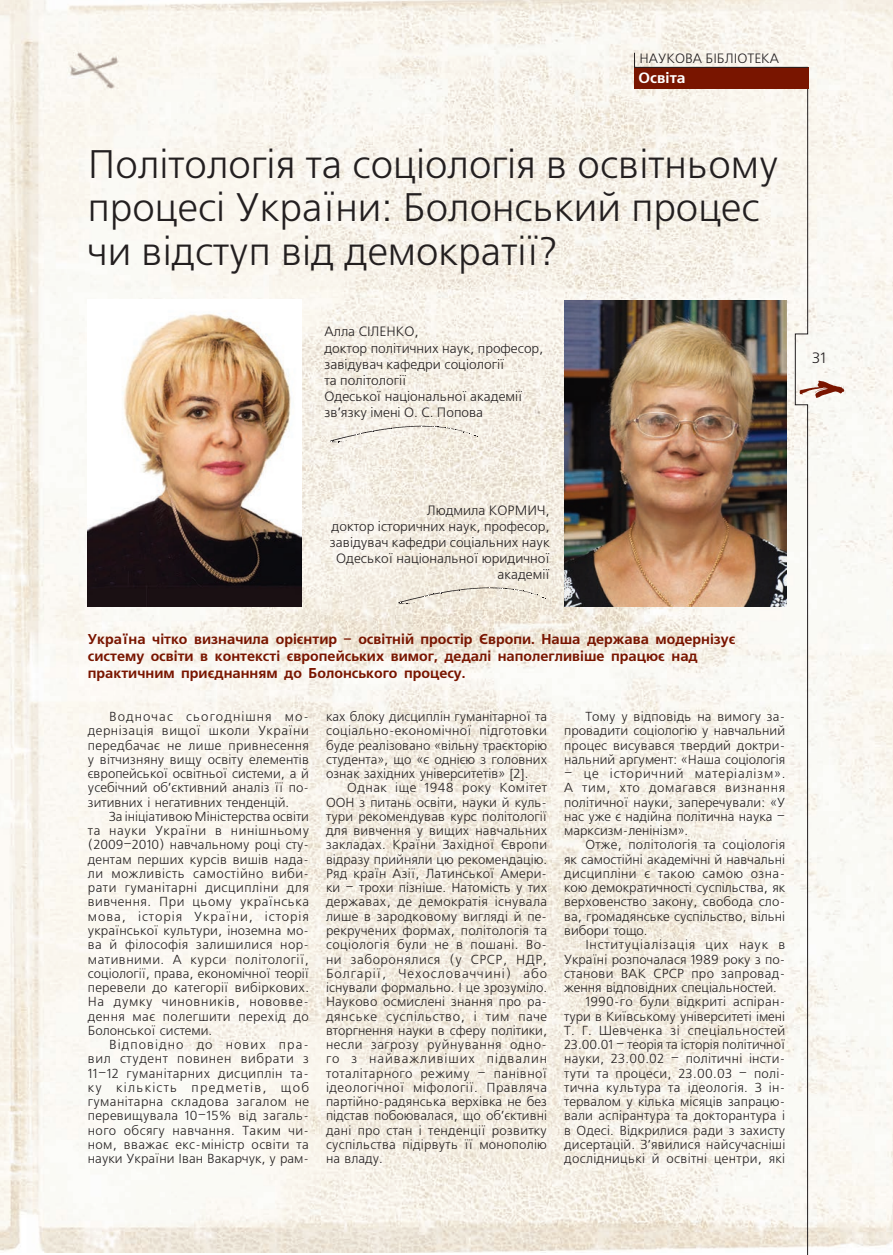
<style>
.page{position:relative;width:893px;height:1255px;background:#fff}
.page>*{position:absolute;margin:0;border:0;box-sizing:border-box;transform-origin:0 0}
.t1{font:39.75px/43.5px "Free Set C";color:#231f20}
.rubrica_left{font:700 15px "Free Set C";color:#fff}
.foto{font:15px "Free Set C";color:#231f20}
.vrez{font:700 14.25px/17.1px "Free Set C";color:#791500}
.author{font:13.5px/16.2px "Free Set C";color:#231f20}
.rubrica_right{font:13.5px "Free Set C";color:#231f20}
.text_freeset{font:13.05px/14.2px "Free Set C";color:#231f20;text-align:justify}
</style>
<div class="page">
<img style="left:0;top:0;width:893px;height:1252px">
<img style="left:564px;top:300px;width:70px;height:307px">
<img style="left:88px;top:300px;width:214px;height:306px">
<svg style="left:330px;top:425px;width:147px;height:18px;background:#ebe5dc"></svg>
<svg style="left:398px;top:587px;width:147px;height:17px;background:#e7e0d3"></svg>
<svg style="left:634px;top:52px;width:210px;height:1202px"></svg>
<p class="rubrica_right" style="left:639px;top:51px;width:141px">НАУКОВА БІБЛІОТЕКА</p>
<p class="rubrica_left" style="left:639px;top:69px;width:49px">Освіта</p>
<p class="t1" style="left:88px;top:144px;width:692px">Політологія та соціологія в освітньому процесі України: Болонський процес чи відступ від демократії?</p>
<p class="author" style="left:324px;top:324px;width:221px">Алла СІЛЕНКО,<br>доктор політичних наук, професор, завідувач кафедри соціології<br>та політології<br>Одеської національної академії зв’язку імені О. С. Попова</p>
<p class="foto" style="left:812px;top:349px;width:15px">31</p>
<p class="author" style="left:330px;top:502px;width:222px;text-align:right">Людмила КОРМИЧ,<br>доктор історичних наук, професор, завідувач кафедри соціальних наук<br>Одеської національної юридичної академії</p>
<p class="vrez" style="left:88px;top:630px;width:649px">Україна чітко визначила орієнтир – освітній простір Європи. Наша держава модернізує систему освіти в контексті європейських вимог, дедалі наполегливіше працює над практичним приєднанням до Болонського процесу.</p>
<p class="text_freeset" style="left:88px;top:710px;width:223px;text-indent:21px">Водночас сьогоднішня мо&shy;дернізація вищої школи України передбачає не лише привнесення у вітчизняну вищу освіту елементів європейської освітньої системи, а й усебічний об’єктивний аналіз її по&shy;зитивних і негативних тенденцій.</p>
<p class="text_freeset" style="left:88px;top:810px;width:223px;text-indent:21px">За ініціативою Міністерства освіти та науки України в нинішньому (2009–2010) навчальному році сту&shy;дентам перших курсів вишів нада&shy;ли можливість самостійно виби&shy;рати гуманітарні дисципліни для вивчення. При цьому українська мова, історія України, історія української культури, іноземна мо&shy;ва й філософія залишилися нор&shy;мативними. А курси політології, соціології, права, економічної теорії перевели до категорії вибіркових.<br>На думку чиновників, нововве&shy;дення має полегшити перехід до Болонської системи.</p>
<p class="text_freeset" style="left:88px;top:1038px;width:223px;text-indent:21px">Відповідно до нових пра&shy;вил студент повинен вибрати з 11–12 гуманітарних дисциплін та&shy;ку кількість предметів, щоб гуманітарна складова загалом не перевищувала 10–15% від загаль&shy;ного обсягу навчання. Таким чи&shy;ном, вважає екс- міністр освіти та науки України Іван Вакарчук, у рам-</p>
<p class="text_freeset" style="left:326px;top:710px;width:223px">ках блоку дисциплін гуманітарної та соціально-економічної підготовки буде реалізовано «вільну траєкторію студента», що «є однією з головних ознак західних університетів» [2].</p>
<p class="text_freeset" style="left:326px;top:781px;width:223px;text-indent:21px">Однак іще 1948 року Комітет ООН з питань освіти, науки й куль&shy;тури рекомендував курс політології для вивчення у вищих навчальних закладах. Країни Західної Європи відразу прийняли цю рекомендацію.<br>Ряд країн Азії, Латинської Амери&shy;ки – трохи пізніше. Натомість у тих державах, де демократія існувала лише в зародковому вигляді й пе&shy;рекручених формах, політологія та соціологія були не в пошані. Во&shy;ни заборонялися (у СРСР, НДР, Болгарії, Чехословаччині) або існували формально. І це зрозуміло.<br>Науково осмислені знання про ра&shy;дянське суспільство, і тим паче вторгнення науки в сферу політики, несли загрозу руйнування одно&shy;го з найважливіших підвалин тоталітарного режиму – панівної ідеологічної міфології. Правляча партійно- радянська верхівка не без підстав побоювалася, що об’єктивні дані про стан і тенденції розвитку суспільства підірвуть її монополію на владу.</p>
<p class="text_freeset" style="left:564px;top:710px;width:223px;text-indent:21px">Тому у відповідь на вимогу за&shy;провадити соціологію у навчальний процес висувався твердий доктри&shy;нальний аргумент: «Наша соціологія</p>
<p class="text_freeset" style="left:564px;top:767px;width:223px">– це історичний матеріалізм».<br>А тим, хто домагався визнання політичної науки, заперечували: «У нас уже є надійна політична наука – марксизм-ленінізм».</p>
<p class="text_freeset" style="left:564px;top:838px;width:223px;text-indent:21px">Отже, політологія та соціологія як самостійні академічні й навчальні дисципліни є такою самою озна&shy;кою демократичності суспільства, як верховенство закону, свобода сло&shy;ва, громадянське суспільство, вільні вибори тощо.</p>
<p class="text_freeset" style="left:564px;top:938px;width:223px;text-indent:21px">Інституціалізація цих наук в Україні розпочалася 1989 року з по&shy;станови ВАК СРСР про запровад&shy;ження відповідних спеціальностей.</p>
<p class="text_freeset" style="left:564px;top:995px;width:223px;text-indent:21px">1990- го були відкриті аспіран&shy;тури в Київському університеті імені Т. Г. Шевченка зі спеціальностей 23.00.01 – теорія та історія політичної науки, 23.00.02 – політичні інсти&shy;тути та процеси, 23.00.03 – полі&shy;тична культура та ідеологія. З ін&shy;тервалом у кілька місяців запрацю&shy;вали аспірантура та докторантура і в Одесі. Відкрилися ради з захисту дисертацій. З’явилися найсучасніші дослідницькі й освітні центри, які</p>
</div>
